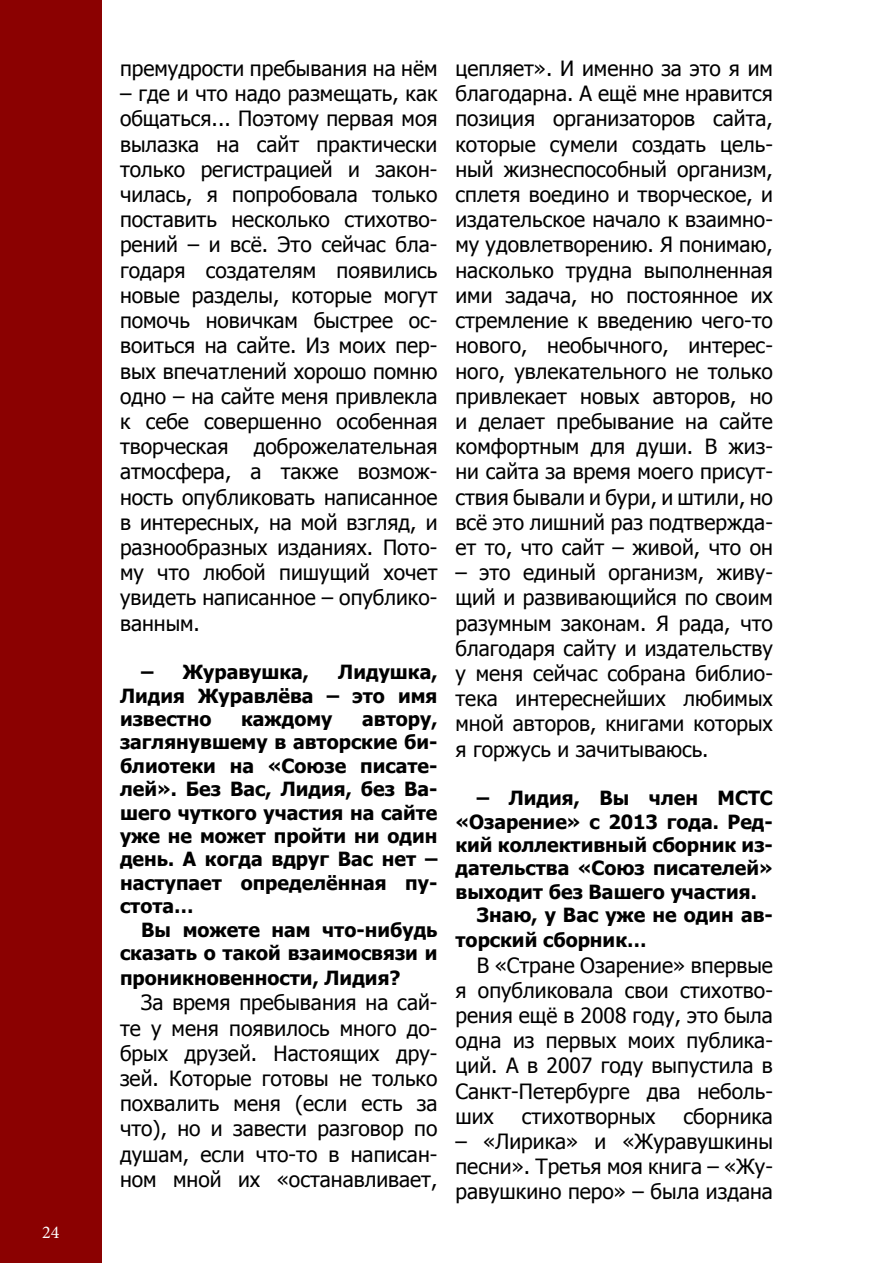
<style>
.page{position:relative;width:893px;height:1263px;background:#fff}
.page>*{position:absolute;margin:0;border:0;box-sizing:border-box;transform-origin:0 0}
.t1{font:21px/25.2px "Tahoma";color:#000;text-align:justify}
.t2{font:700 19.5px/23.4px "Tahoma";color:#000;text-align:justify}
.t3{font:18px "Minion Pro";color:#fff}
</style>
<div class="page">
<div style="left:0;top:0;width:101px;height:1263px;background:#8b0101"></div>
<p class="t3" style="left:42px;top:1220px;width:19px">24</p>
<p class="t1" style="left:120px;top:55px;width:319px">премудрости пребывания на нём</p>
<p class="t1" style="left:120px;top:80px;width:319px">– где и что надо размещать, как общаться... Поэтому первая моя вылазка на сайт практически только регистрацией и закон&shy;чилась, я попробовала только поставить несколько стихотво&shy;рений – и всё. Это сейчас бла&shy;годаря создателям появились новые разделы, которые могут помочь новичкам быстрее ос&shy;воиться на сайте. Из моих пер&shy;вых впечатлений хорошо помню одно – на сайте меня привлекла к себе совершенно особенная творческая доброжелательная атмосфера, а также возмож&shy;ность опубликовать написанное в интересных, на мой взгляд, и разнообразных изданиях. Пото&shy;му что любой пишущий хочет увидеть написанное – опублико&shy;ванным.</p>
<p class="t2" style="left:141px;top:659px;width:169px">– Журавушка,</p>
<p class="t2" style="left:120px;top:659px;width:319px;text-indent:218px">Лидушка, Лидия Журавлёва – это имя известно</p>
<p class="t2" style="left:120px;top:706px;width:319px;text-indent:242px">автору, заглянувшему в авторские би&shy;блиотеки на «Союзе писате&shy;лей». Без Вас, Лидия, без Ва&shy;шего чуткого участия на сайте уже не может пройти ни один день. А когда вдруг Вас нет – наступает определённая пу&shy;стота…</p>
<p class="t2" style="left:120px;top:916px;width:319px;text-align:right">Вы можете нам что-нибудь сказать о такой взаимосвязи и</p>
<p class="t2" style="left:120px;top:965px;width:282px">проникновенности, Лидия?</p>
<p class="t1" style="left:120px;top:989px;width:319px;text-indent:21px">За время пребывания на сай&shy;те у меня появилось много до&shy;брых друзей. Настоящих дру&shy;зей. Которые готовы не только похвалить меня (если есть за что), но и завести разговор по душам, если что-то в написан&shy;ном мной их «останавливает,</p>
<p class="t2" style="left:241px;top:706px;width:93px">каждому</p>
<p class="t1" style="left:455px;top:55px;width:319px">цепляет». И именно за это я им благодарна. А ещё мне нравится позиция организаторов сайта, которые сумели создать цель&shy;ный жизнеспособный организм, сплетя воедино и творческое, и издательское начало к взаимно&shy;му удовлетворению. Я понимаю, насколько трудна выполненная ими задача, но постоянное их стремление к введению чего-то нового, необычного, интерес&shy;ного, увлекательного не только привлекает новых авторов, но и делает пребывание на сайте комфортным для души. В жиз&shy;ни сайта за время моего присут&shy;ствия бывали и бури, и штили, но всё это лишний раз подтвержда&shy;ет то, что сайт – живой, что он</p>
<p class="t1" style="left:455px;top:559px;width:319px">– это единый организм, живу&shy;щий и развивающийся по своим разумным законам. Я рада, что благодаря сайту и издательству у меня сейчас собрана библио&shy;тека интереснейших любимых мной авторов, книгами которых я горжусь и зачитываюсь.</p>
<p class="t2" style="left:455px;top:785px;width:319px;text-indent:21px">– Лидия, Вы член МСТС «Озарение» с 2013 года. Ред&shy;кий коллективный сборник из&shy;дательства «Союз писателей» выходит без Вашего участия.</p>
<p class="t2" style="left:455px;top:901px;width:319px;line-height:25.2px;text-indent:21px">Знаю, у Вас уже не один ав&shy;торский сборник…</p>
<p class="t1" style="left:455px;top:951px;width:319px;text-indent:21px">В «Стране Озарение» впервые я опубликовала свои стихотво&shy;рения ещё в 2008 году, это была одна из первых моих публика&shy;ций. А в 2007 году выпустила в Санкт-Петербурге два неболь&shy;ших</p>
<p class="t1" style="left:522px;top:1102px;width:135px">стихотворных</p>
<p class="t1" style="left:684px;top:1102px;width:91px">сборника</p>
<p class="t1" style="left:455px;top:1128px;width:319px">– «Лирика» и «Журавушкины песни». Третья моя книга – «Жу&shy;равушкино перо» – была издана</p>
</div>
